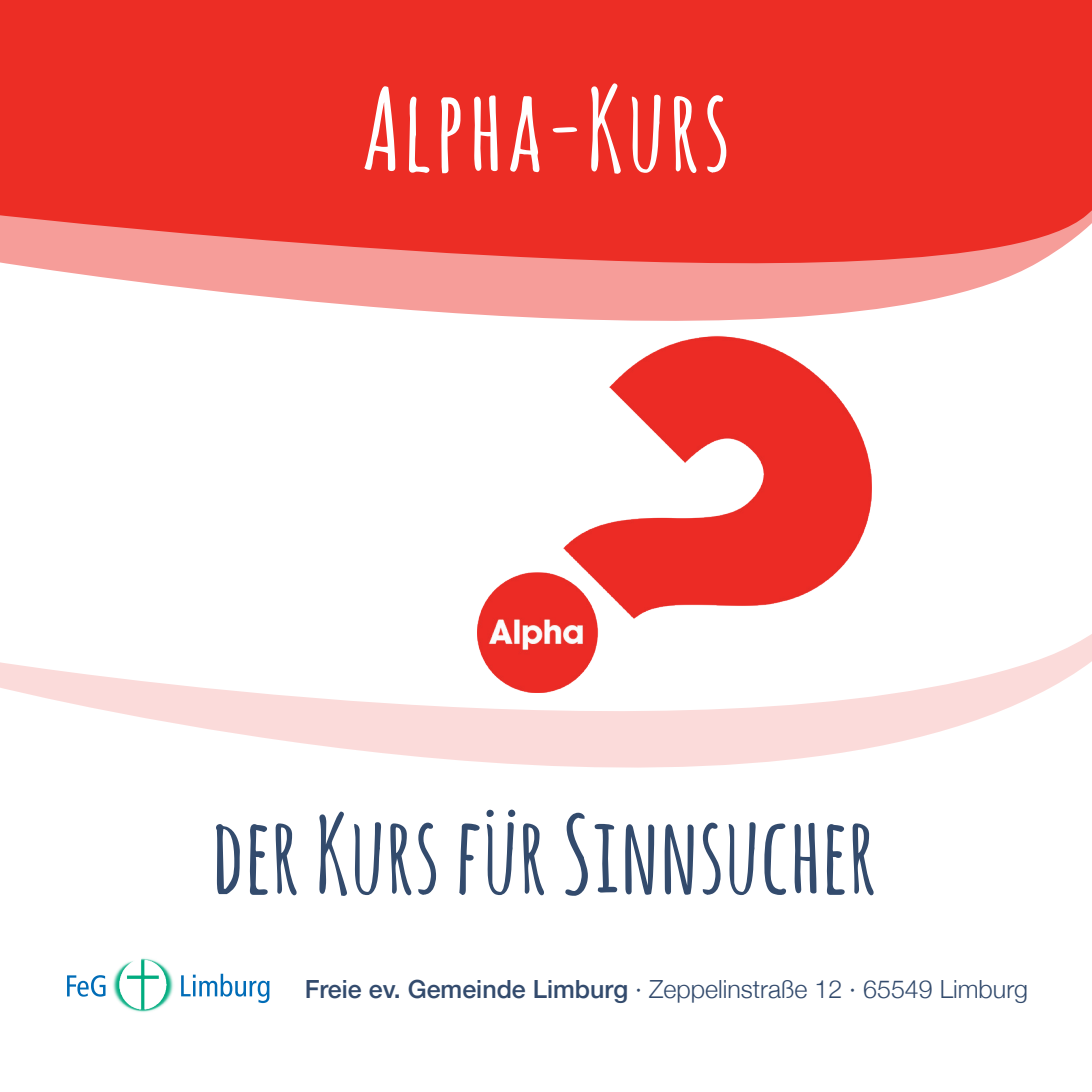
<style>
.page{position:relative;width:1092px;height:1092px;background:#fff}
.page>*{position:absolute;margin:0;border:0;box-sizing:border-box;transform-origin:0 0}
.t1{font:700 112.5px "Amatic SC";letter-spacing:.03em;color:#fff}
.t2{font:700 105px "Amatic SC";color:#334b6d}
.t3{font:300 25px "Helvetica Neue";color:#334b6d}
.s1{font-weight:500}
</style>
<div class="page">
<svg style="left:0;top:621px;width:1091px;height:147px"></svg>
<img style="left:478px;top:335px;width:408px;height:357px">
<svg style="left:0;top:0;width:1091px;height:321px;background:#ee4d46"></svg>
<svg style="left:67px;top:975px;width:38px;height:21px"></svg>
<svg style="left:181px;top:973px;width:88px;height:29px"></svg>
<img style="left:112px;top:958px;width:62px;height:54px">
<h1 class="t1" style="left:361px;top:49px;width:371px">Alpha-Kurs</h1>
<h2 class="t2" style="left:211px;top:779px;width:666px">der Kurs für Sinnsucher</h2>
<p class="t3" style="left:305px;top:968px;width:724px"><span class="s1">Freie ev. Gemeinde Limburg</span> · Zeppelinstraße 12 · 65549 Limburg</p>
</div>
